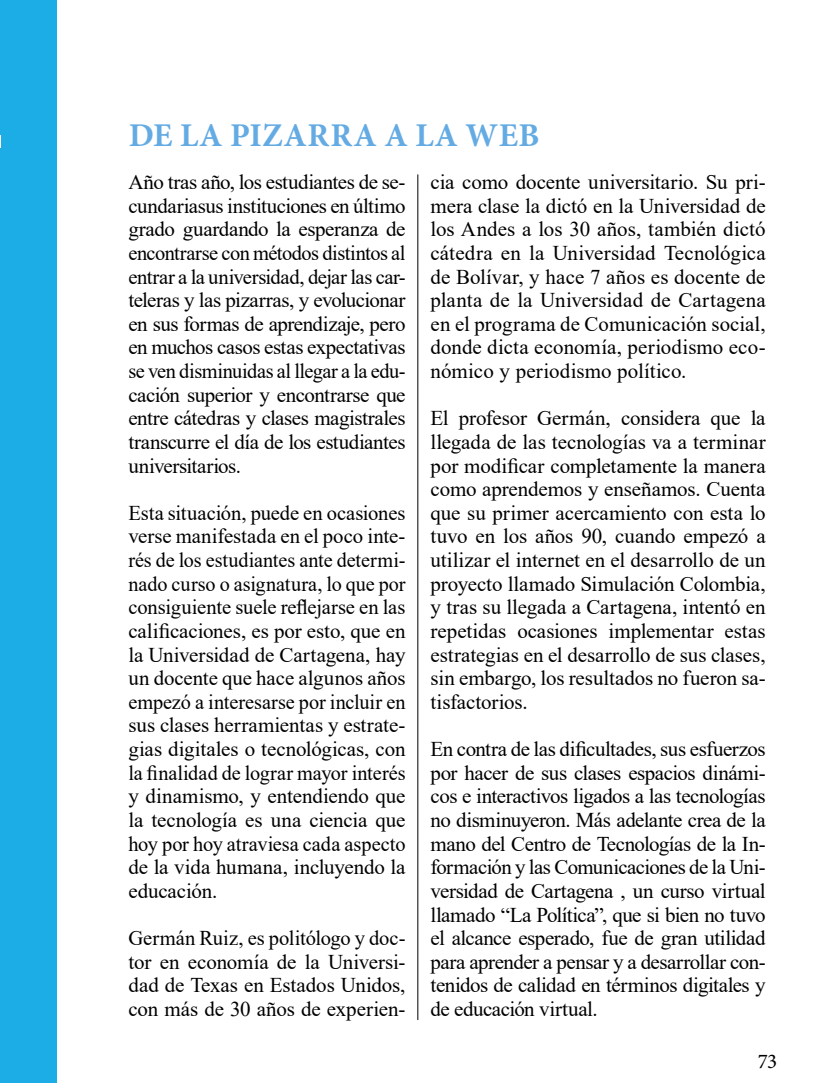
<style>
.page{position:relative;width:837px;height:1083px;background:#fff}
.page>*{position:absolute;margin:0;border:0;box-sizing:border-box;transform-origin:0 0}
.t1{font:700 33.25px "Minion Pro";letter-spacing:.015em;color:#64abe3}
.t2{font:21px/23.6px "Times New Roman";letter-spacing:-.01em;color:#000;text-align:justify}
.t3{font:21px "Minion Pro";color:#000}
</style>
<div class="page">
<hr style="left:417px;top:174px;width:1px;height:846px;background:#000">
<div style="left:1px;top:0;width:56px;height:1083px;background:#1cade6"></div>
<hr style="left:0;top:0;width:1px;height:219px;background:#1cade6">
<svg style="left:0;top:136px;width:1px;height:12px"></svg>
<h1 class="t1" style="left:129px;top:112px;width:412px">DE LA PIZARRA A LA WEB</h1>
<p class="t2" style="left:128px;top:169px;width:279px">Año tras año, los estudiantes de se&shy;cundariasus instituciones en último grado guardando la esperanza de encontrarse con métodos distintos al entrar a la universidad, dejar las car&shy;teleras y las pizarras, y evolucionar en sus formas de aprendizaje, pero en muchos casos estas expectativas se ven disminuidas al llegar a la edu&shy;cación superior y encontrarse que entre cátedras y clases magistrales transcurre el día de los estudiantes universitarios.</p>
<p class="t2" style="left:128px;top:500px;width:279px">Esta situación, puede en ocasiones verse manifestada en el poco inte&shy;rés de los estudiantes ante determi&shy;nado curso o asignatura, lo que por consiguiente suele reflejarse en las calificaciones, es por esto, que en la Universidad de Cartagena, hay un docente que hace algunos años empezó a interesarse por incluir en sus clases herramientas y estrate&shy;gias digitales o tecnológicas, con la finalidad de lograr mayor interés y dinamismo, y entendiendo que la tecnología es una ciencia que hoy por hoy atraviesa cada aspecto de la vida humana, incluyendo la educación.</p>
<p class="t2" style="left:128px;top:925px;width:279px">Germán Ruiz, es politólogo y doc&shy;tor en economía de la Universi&shy;dad de Texas en Estados Unidos, con más de 30 años de experien-</p>
<p class="t2" style="left:430px;top:169px;width:337px">cia como docente universitario. Su pri&shy;mera clase la dictó en la Universidad de los Andes a los 30 años, también dictó cátedra en la Universidad Tecnológica de Bolívar, y hace 7 años es docente de planta de la Universidad de Cartagena en el programa de Comunicación social, donde dicta economía, periodismo eco&shy;nómico y periodismo político.</p>
<p class="t2" style="left:430px;top:406px;width:336px">El profesor Germán, considera que la llegada de las tecnologías va a terminar por modificar completamente la manera como aprendemos y enseñamos. Cuenta que su primer acercamiento con esta lo tuvo en los años 90, cuando empezó a utilizar el internet en el desarrollo de un proyecto llamado Simulación Colombia, y tras su llegada a Cartagena, intentó en repetidas ocasiones implementar estas estrategias en el desarrollo de sus clases, sin embargo, los resultados no fueron sa&shy;tisfactorios.</p>
<p class="t2" style="left:430px;top:736px;width:336px">En contra de las dificultades, sus esfuerzos por hacer de sus clases espacios dinámi&shy;cos e interactivos ligados a las tecnologías no disminuyeron. Más adelante crea de la mano del Centro de Tecnologías de la In&shy;formación y las Comunicaciones de la Uni&shy;versidad de Cartagena , un curso virtual llamado “La Política”, que si bien no tuvo el alcance esperado, fue de gran utilidad para aprender a pensar y a desarrollar con&shy;tenidos de calidad en términos digitales y de educación virtual.</p>
<p class="t3" style="left:757px;top:1047px;width:21px">73</p>
</div>
